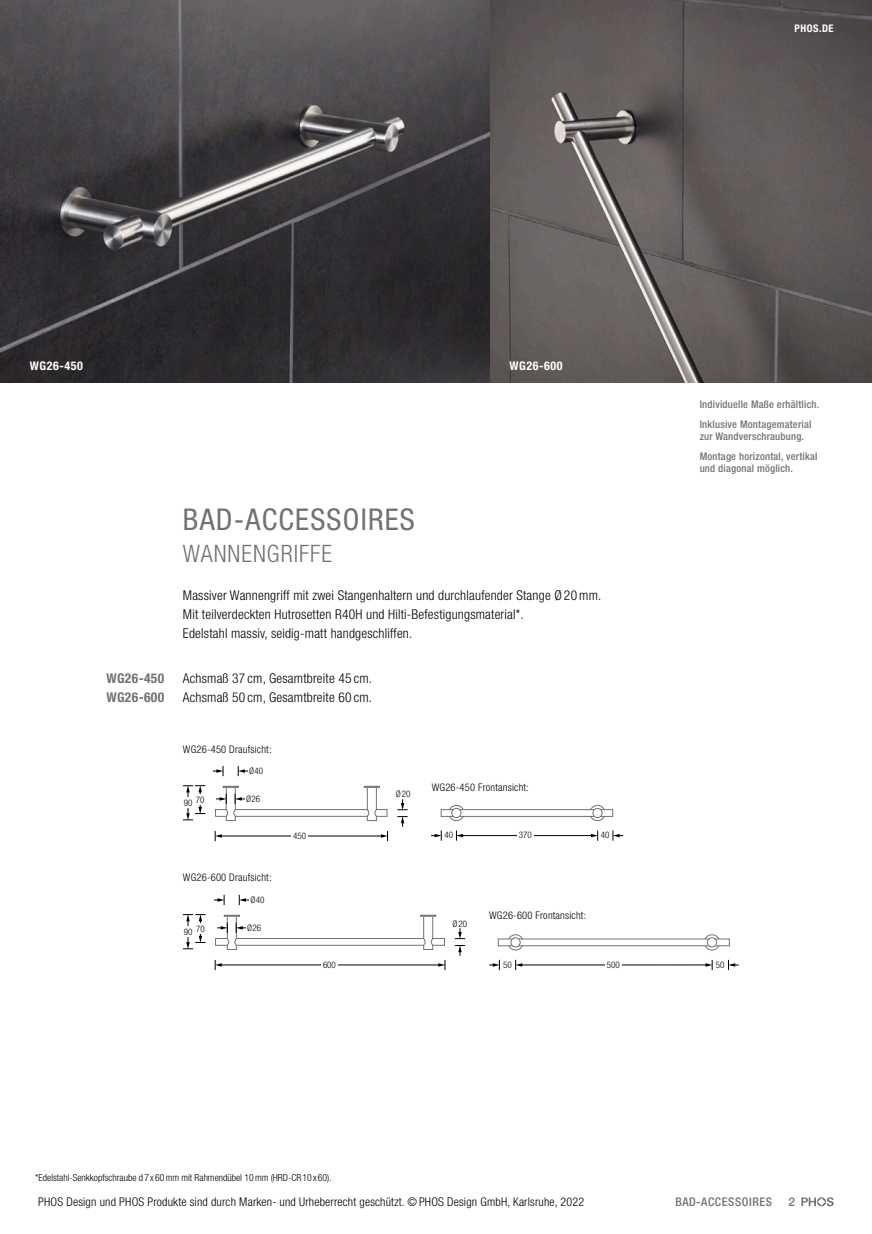
<style>
.page{position:relative;width:872px;height:1234px;background:#fff}
.page>*{position:absolute;margin:0;border:0;box-sizing:border-box;transform-origin:0 0}
.t1{font:condensed 30px "Helvetica Neue LT Std";letter-spacing:.04em;color:#707273}
.t2{font:300 condensed 24px "Helvetica Neue LT Std";letter-spacing:.04em;color:#707273}
.t3{font:300 condensed 13.5px/19.2px "Helvetica Neue LT Std";letter-spacing:.015em;color:#000}
.t4{font:700 condensed 13.5px "Helvetica Neue LT Std";letter-spacing:.03em;color:#707273}
.t5{font:300 condensed 12px "Helvetica Neue LT Std";letter-spacing:.015em;color:#000}
.t6{font:700 condensed 12px "Helvetica Neue LT Std";letter-spacing:.05em;color:#fff}
.t7{font:500 condensed 12px "Helvetica Neue LT Std";letter-spacing:.05em;color:#707273}
.t8{font:500 12px "Helvetica Neue LT Std";color:#707273}
.t9{font:500 condensed 10.5px/19.2px "Helvetica Neue LT Std";letter-spacing:.02em;color:#707273}
.t10{font:300 condensed 10.5px "Helvetica Neue LT Std";letter-spacing:.02em;color:#000}
.t11{font:700 condensed 10.5px "Helvetica Neue LT Std";letter-spacing:.05em;color:#fff}
.t12{font:300 condensed 9.75px "Helvetica Neue LT Std";color:#000}
.t13{font:300 condensed 9px "Helvetica Neue LT Std";color:#000}
</style>
<div class="page">
<img style="left:0;top:0;width:872px;height:383px">
<svg style="left:397px;top:816px;width:10px;height:10px"></svg>
<svg style="left:397px;top:799px;width:10px;height:11px"></svg>
<svg style="left:183px;top:785px;width:22px;height:35px"></svg>
<hr style="left:306px;top:835px;width:77px;height:1px;background:#000">
<hr style="left:219px;top:835px;width:75px;height:1px;background:#000">
<svg style="left:381px;top:831px;width:7px;height:10px"></svg>
<svg style="left:215px;top:831px;width:7px;height:10px"></svg>
<div style="left:291px;top:832px;width:17px;height:7px;background:#fff"></div>
<div style="left:226px;top:786px;width:10px;height:34px;background:#fff;border:1px solid #707273"></div>
<svg style="left:223px;top:785px;width:16px;height:2px"></svg>
<div style="left:367px;top:786px;width:10px;height:34px;background:#fff;border:1px solid #707273"></div>
<svg style="left:364px;top:785px;width:16px;height:2px"></svg>
<svg style="left:215px;top:793px;width:173px;height:25px"></svg>
<div style="left:245px;top:795px;width:16px;height:8px;background:#fff"></div>
<svg style="left:213px;top:766px;width:11px;height:10px"></svg>
<svg style="left:238px;top:765px;width:10px;height:11px"></svg>
<hr style="left:531px;top:835px;width:62px;height:1px;background:#000">
<hr style="left:461px;top:835px;width:59px;height:1px;background:#000">
<svg style="left:591px;top:830px;width:7px;height:10px"></svg>
<div style="left:517px;top:831px;width:16px;height:8px;background:#fff"></div>
<svg style="left:448px;top:804px;width:158px;height:17px"></svg>
<div style="left:441px;top:809px;width:172px;height:7px;background:#fff;border:1px solid #707273"></div>
<div style="left:452px;top:808px;width:9px;height:9px;background:#fff;border-radius:50%"></div>
<div style="left:451px;top:807px;width:10px;height:10px;border:1px solid #707273;border-radius:50%"></div>
<div style="left:593px;top:808px;width:9px;height:9px;background:#fff;border-radius:50%"></div>
<div style="left:592px;top:807px;width:10px;height:10px;border:1px solid #707273;border-radius:50%"></div>
<svg style="left:431px;top:830px;width:11px;height:10px"></svg>
<svg style="left:456px;top:830px;width:7px;height:10px"></svg>
<svg style="left:612px;top:830px;width:11px;height:10px"></svg>
<svg style="left:455px;top:945px;width:10px;height:10px"></svg>
<svg style="left:455px;top:928px;width:10px;height:11px"></svg>
<svg style="left:183px;top:914px;width:22px;height:35px"></svg>
<div style="left:183px;top:926px;width:10px;height:10px;background:#fff"></div>
<hr style="left:335px;top:964px;width:105px;height:1px;background:#000">
<hr style="left:219px;top:964px;width:105px;height:1px;background:#000">
<svg style="left:438px;top:960px;width:8px;height:9px"></svg>
<svg style="left:215px;top:960px;width:7px;height:9px"></svg>
<div style="left:321px;top:960px;width:17px;height:8px;background:#fff"></div>
<div style="left:227px;top:915px;width:10px;height:34px;background:#fff;border:1px solid #707273"></div>
<svg style="left:224px;top:914px;width:16px;height:2px"></svg>
<div style="left:423px;top:915px;width:10px;height:34px;background:#fff;border:1px solid #707273"></div>
<svg style="left:420px;top:914px;width:16px;height:2px"></svg>
<svg style="left:215px;top:922px;width:230px;height:25px"></svg>
<div style="left:246px;top:924px;width:16px;height:7px;background:#fff"></div>
<svg style="left:214px;top:894px;width:11px;height:10px"></svg>
<svg style="left:239px;top:894px;width:10px;height:10px"></svg>
<hr style="left:619px;top:964px;width:89px;height:1px;background:#000">
<hr style="left:520px;top:964px;width:88px;height:1px;background:#000">
<svg style="left:705px;top:960px;width:8px;height:9px"></svg>
<div style="left:605px;top:960px;width:16px;height:8px;background:#fff"></div>
<svg style="left:507px;top:934px;width:213px;height:16px"></svg>
<svg style="left:498px;top:938px;width:231px;height:7px"></svg>
<div style="left:511px;top:937px;width:9px;height:9px;background:#fff;border-radius:50%"></div>
<div style="left:510px;top:937px;width:10px;height:10px;border:1px solid #707273;border-radius:50%"></div>
<div style="left:707px;top:937px;width:9px;height:9px;background:#fff;border-radius:50%"></div>
<div style="left:707px;top:937px;width:10px;height:10px;border:1px solid #707273;border-radius:50%"></div>
<svg style="left:489px;top:959px;width:11px;height:10px"></svg>
<svg style="left:515px;top:959px;width:7px;height:10px"></svg>
<svg style="left:728px;top:959px;width:10px;height:10px"></svg>
<div style="left:195px;top:794px;width:10px;height:10px;background:#fff"></div>
<div style="left:183px;top:797px;width:10px;height:10px;background:#fff"></div>
<svg style="left:801px;top:1197px;width:32px;height:8px"></svg>
<p class="t11" style="left:794px;top:22px;width:41px">PHOS.DE</p>
<p class="t6" style="left:30px;top:358px;width:55px">WG26-450</p>
<p class="t6" style="left:509px;top:358px;width:55px">WG26-600</p>
<h1 class="t1" style="left:183px;top:501px;width:233px">BAD-ACCESSOIRES</h1>
<h2 class="t2" style="left:183px;top:539px;width:151px">WANNENGRIFFE</h2>
<p class="t3" style="left:183px;top:585px;width:420px">Massiver Wannengriff mit zwei Stangenhaltern und durchlaufender Stange Ø 20mm.<br>Mit teilverdeckten Hutrosetten R40H und Hilti-Befestigungsmaterial*.<br>Edelstahl massiv, seidig-matt handgeschliffen.</p>
<p class="t4" style="left:106px;top:669px;width:59px">WG26-450</p>
<p class="t3" style="left:183px;top:668px;width:191px">Achsmaß 37 cm, Gesamtbreite 45 cm.</p>
<p class="t4" style="left:106px;top:689px;width:59px">WG26-600</p>
<p class="t3" style="left:183px;top:687px;width:191px">Achsmaß 50 cm, Gesamtbreite 60 cm.</p>
<p class="t10" style="left:183px;top:743px;width:90px">WG26-450 Draufsicht:</p>
<p class="t13" style="left:196px;top:794px;width:10px">70</p>
<p class="t13" style="left:184px;top:797px;width:10px">90</p>
<p class="t13" style="left:249px;top:765px;width:16px">Ø40</p>
<p class="t13" style="left:246px;top:793px;width:16px">Ø26</p>
<p class="t10" style="left:183px;top:870px;width:90px">WG26-600 Draufsicht:</p>
<p class="t13" style="left:196px;top:923px;width:10px">70</p>
<p class="t13" style="left:184px;top:926px;width:10px">90</p>
<p class="t13" style="left:250px;top:894px;width:16px">Ø40</p>
<p class="t13" style="left:247px;top:922px;width:16px">Ø26</p>
<p class="t13" style="left:293px;top:830px;width:14px">450</p>
<p class="t13" style="left:396px;top:789px;width:16px">Ø20</p>
<p class="t10" style="left:432px;top:781px;width:99px">WG26-450 Frontansicht:</p>
<p class="t13" style="left:444px;top:830px;width:10px">40</p>
<p class="t13" style="left:519px;top:829px;width:14px">370</p>
<p class="t13" style="left:601px;top:830px;width:10px">40</p>
<p class="t13" style="left:452px;top:917px;width:16px">Ø20</p>
<p class="t10" style="left:489px;top:909px;width:99px">WG26-600 Frontansicht:</p>
<p class="t9" style="left:699px;top:395px;width:121px">Individuelle Maße erhältlich.<br>Inklusive Montagematerial</p>
<p class="t9" style="left:699px;top:427px;width:119px">zur Wandverschraubung.<br>Montage horizontal, vertikal</p>
<p class="t9" style="left:699px;top:459px;width:95px">und diagonal möglich.</p>
<p class="t13" style="left:323px;top:958px;width:14px">600</p>
<p class="t13" style="left:503px;top:959px;width:10px">50</p>
<p class="t13" style="left:607px;top:958px;width:14px">500</p>
<p class="t13" style="left:716px;top:959px;width:10px">50</p>
<p class="t12" style="left:35px;top:1171px;width:298px">*Edelstahl-Senkkopfschraube d 7 x 60mm mit Rahmendübel 10mm (HRD-CR 10 x 60).</p>
<p class="t5" style="left:38px;top:1194px;width:547px">PHOS Design und PHOS Produkte sind durch Marken- und Urheberrecht geschützt. © PHOS Design GmbH, Karlsruhe, 2022</p>
<p class="t7" style="left:675px;top:1194px;width:98px">BAD-ACCESSOIRES</p>
<p class="t8" style="left:788px;top:1194px;width:8px">2</p>
</div>
